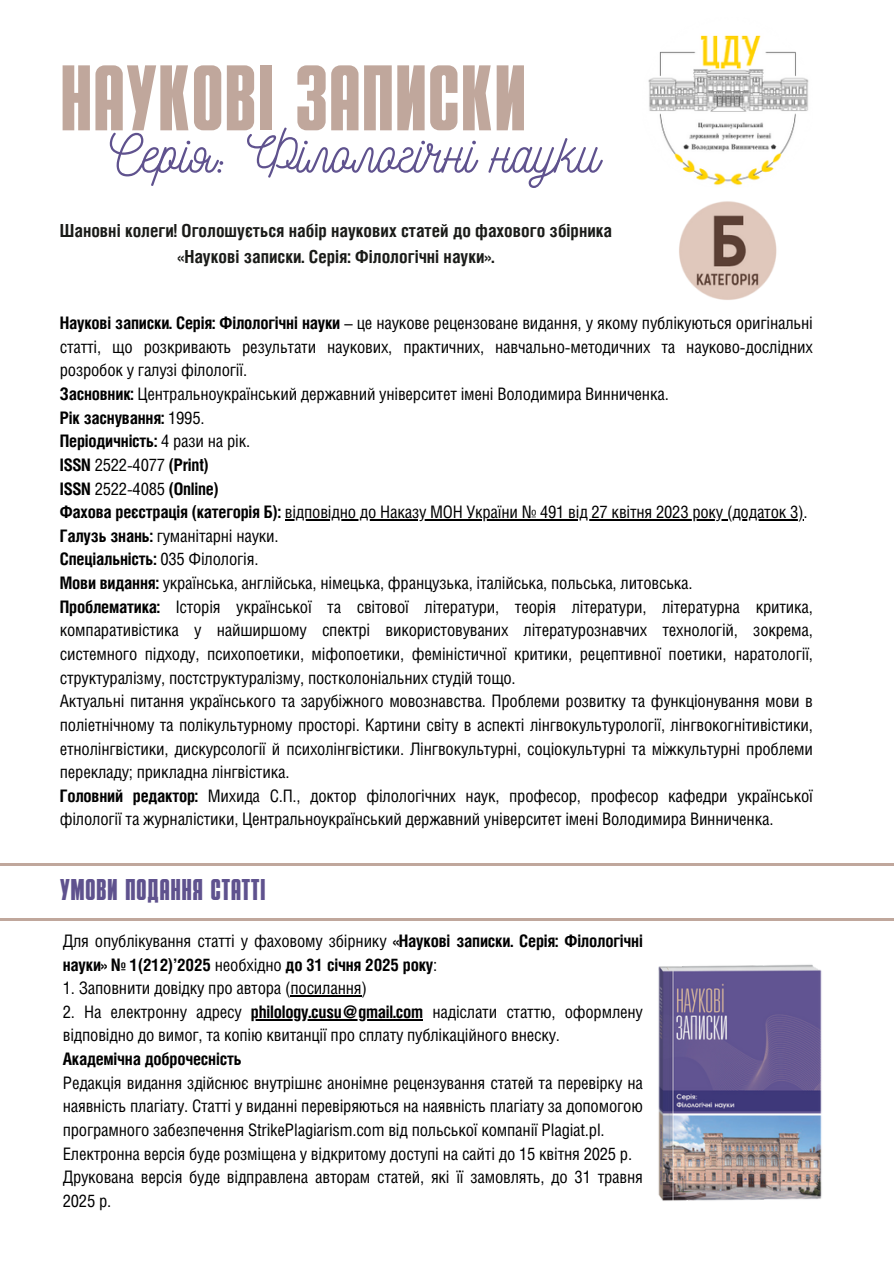
<style>
.page{position:relative;width:894px;height:1264px;background:#fff}
.page>*{position:absolute;margin:0;border:0;box-sizing:border-box;transform-origin:0 0}
.t1{font:92.7px "Alpha";color:#c0a79c}
.t2{font:54.15px "Nickainley";color:#5f528e}
.t3{font:30px "Alpha";letter-spacing:.01em;color:#5f528e}
.t4{font:700 18px/25.8px "Helios Cond";color:#1a1b18;text-align:center}
.t5{font:17.25px/23.7px "Helios Cond";letter-spacing:-.01em;color:#000;text-align:justify}
.t6{font:700 17.25px/23.7px "Helios Cond";letter-spacing:-.01em;color:#000}
.s1{font-weight:700}
.s2{font-weight:400}
</style>
<div class="page">
<img style="left:648px;top:35px;width:161px;height:151px">
<img style="left:679px;top:201px;width:98px;height:99px">
<hr style="left:285px;top:519px;width:518px;height:1px;background:#000">
<hr style="left:0;top:863px;width:893px;height:2px;background:#c0a79c">
<hr style="left:0;top:918px;width:893px;height:2px;background:#c0a79c">
<hr style="left:290px;top:995px;width:71px;height:1px;background:#000">
<hr style="left:251px;top:1018px;width:172px;height:2px;background:#000">
<img style="left:658px;top:964px;width:164px;height:237px">
<h2 class="t1" style="left:60px;top:56px;width:468px">НАУКОВI ЗАПИСКИ</h2>
<p class="t2" style="left:110px;top:119px;width:491px">Серiя: Фiлологiчнi науки</p>
<h1 class="t4" style="left:60px;top:218px;width:553px">Шановні колеги! Оголошується набір наукових статей до фахового збірника «Наукові записки. Серія: Філологічні науки».</h1>
<h4 class="t5" style="left:60px;top:311px;width:754px"><span class="s1">Наукові записки. Серія: Філологічні науки</span> – це наукове рецензоване видання, у якому публікуються оригінальні статті, що розкривають результати наукових, практичних, навчально-методичних та науково-дослідних розробок у галузі філології.</h4>
<p class="t5" style="left:60px;top:382px;width:610px"><span class="s1">Засновник:</span> Центральноукраїнський державний університет імені Володимира Винниченка.</p>
<p class="t6" style="left:60px;top:405px;width:146px">Рік заснування: <span class="s2">1995.</span></p>
<p class="t6" style="left:60px;top:429px;width:192px">Періодичність: <span class="s2">4 рази на рік.</span></p>
<p class="t6" style="left:60px;top:453px;width:150px">ISSN <span class="s2">2522-4077</span> (Print)</p>
<p class="t6" style="left:60px;top:476px;width:160px">ISSN <span class="s2">2522-4085</span> (Online)</p>
<p class="t5" style="left:60px;top:500px;width:749px"><span class="s1">Фахова реєстрація (категорія Б):</span> відповідно до Наказу МОН України № 491 від 27 квітня 2023 року (додаток 3).</p>
<p class="t5" style="left:60px;top:523px;width:220px"><span class="s1">Галузь знань:</span> гуманітарні науки.</p>
<p class="t6" style="left:60px;top:547px;width:200px">Спеціальність: <span class="s2">035 Філологія.</span></p>
<p class="t5" style="left:60px;top:571px;width:634px"><span class="s1">Мови видання:</span> українська, англійська, німецька, французька, італійська, польська, литовська.</p>
<p class="t5" style="left:60px;top:594px;width:754px"><span class="s1">Проблематика:</span> Історія української та світової літератури, теорія літератури, літературна критика, компаративістика у найширшому спектрі використовуваних літературознавчих технологій, зокрема, системного підходу, психопоетики, міфопоетики, феміністичної критики, рецептивної поетики, наратології, структуралізму, постструктуралізму, постколоніальних студій тощо.</p>
<p class="t5" style="left:60px;top:689px;width:754px">Актуальні питання українського та зарубіжного мовознавства. Проблеми розвитку та функціонування мови в поліетнічному та полікультурному просторі. Картини світу в аспекті лінгвокультурології, лінгвокогнітивістики, етнолінгвістики, дискурсології й психолінгвістики. Лінгвокультурні, соціокультурні та міжкультурні проблеми перекладу; прикладна лінгвістика.</p>
<p class="t5" style="left:60px;top:783px;width:754px"><span class="s1">Головний редактор:</span> Михида С.П., доктор філологічних наук, професор, професор кафедри української філології та журналістики, Центральноукраїнський державний університет імені Володимира Винниченка.</p>
<p class="t3" style="left:60px;top:876px;width:207px">умови подання статтI</p>
<p class="t6" style="left:63px;top:928px;width:581px"><span class="s2">Для опублікування статті у фаховому збірнику</span> «Наукові записки. Серія: Філологічні науки» № 1(212)’2025 <span class="s2">необхідно</span> до 31 січня 2025 року<span class="s2">:</span></p>
<p class="t5" style="left:63px;top:976px;width:305px">1. Заповнити довідку про автора (посилання)</p>
<h3 class="t5" style="left:63px;top:999px;width:180px">2. На електронну адресу</h3>
<p class="t5" style="left:63px;top:999px;width:581px;text-align:left;text-indent:188px"><span class="s1">philology.cusu@gmail.com</span> надіслати статтю, оформлену відповідно до вимог, та копію квитанції про сплату публікаційного внеску.<br><span class="s1">Академічна доброчесність</span></p>
<p class="t5" style="left:63px;top:1070px;width:581px">Редакція видання здійснює внутрішнє анонімне рецензування статей та перевірку на наявність плагіату. Статті у виданні перевіряються на наявність плагіату за допомогою програмного забезпечення StrikePlagiarism.com від польської компанії Plagiat.pl.</p>
<p class="t5" style="left:63px;top:1141px;width:570px">Електронна версія буде розміщена у відкритому доступі на сайті до 15 квітня 2025 р.</p>
<p class="t5" style="left:63px;top:1165px;width:581px">Друкована версія буде відправлена авторам статей, які її замовлять, до 31 травня<br>2025 р.</p>
</div>
